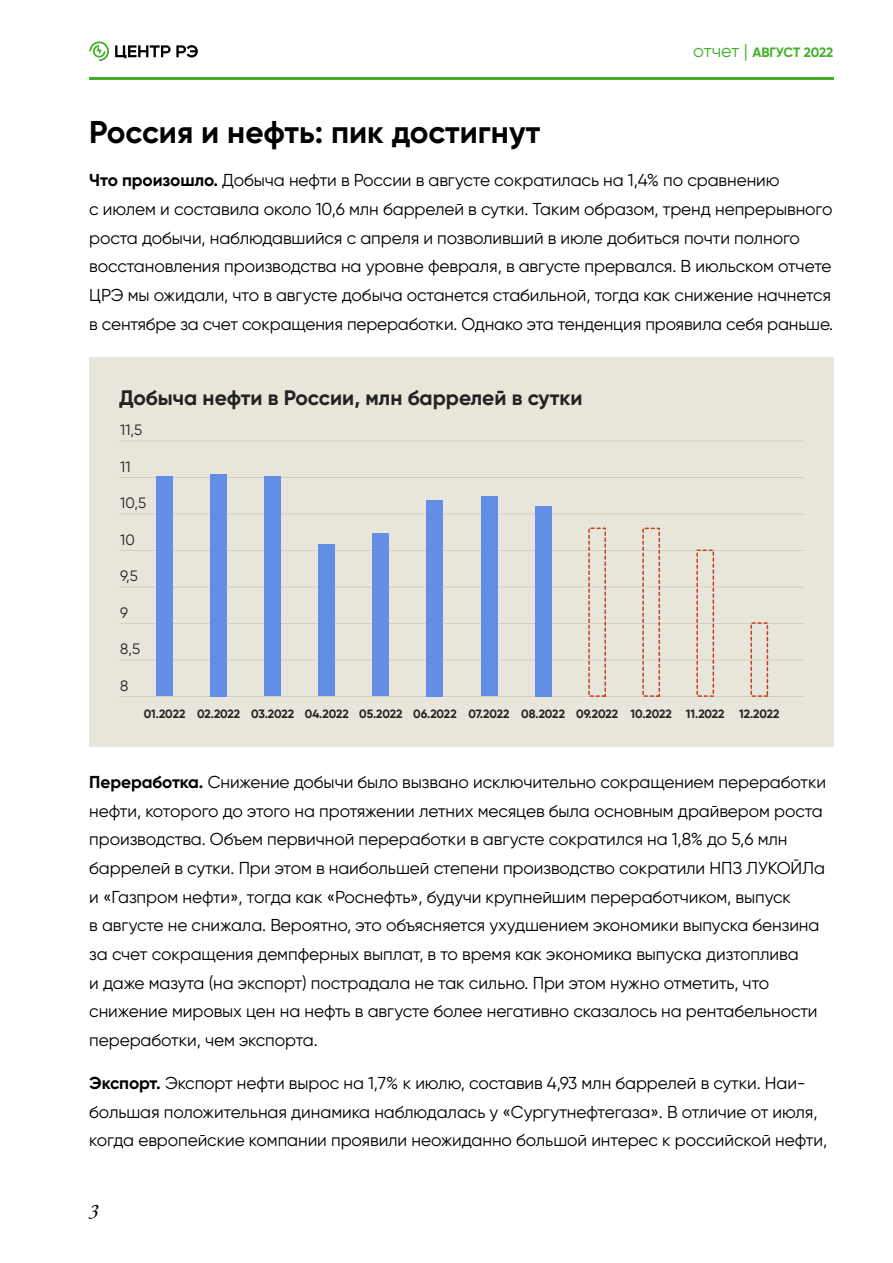
<style>
.page{position:relative;width:893px;height:1263px;background:#fff}
.page>*{position:absolute;margin:0;border:0;box-sizing:border-box;transform-origin:0 0}
.t1{font:700 31.5px "Gilroy";color:#000}
.t2{font:700 21px "Gilroy";color:#222}
.t3{font:italic 21px "EB Garamond";color:#000}
.t4{font:17.25px/28.7px "Gilroy";letter-spacing:-.005em;color:#000}
.t5{font:15px "Gilroy";color:#222}
.t6{font:700 13.5px "Gilroy";letter-spacing:-.005em;color:#42b029}
.t7{font:700 12px "Gilroy";letter-spacing:-.01em;color:#222}
.s1{font-weight:400;font-size:18px}
.s2{font-weight:700}
</style>
<div class="page">
<svg style="left:115px;top:45px;width:83px;height:13px"></svg>
<svg style="left:89px;top:41px;width:20px;height:20px"></svg>
<hr style="left:89px;top:78px;width:744px;height:2px;background:#42b029">
<div style="left:89px;top:357px;width:744px;height:390px;background:#e8e5da"></div>
<hr style="left:119px;top:696px;width:685px;height:1px;background:#000">
<hr style="left:119px;top:660px;width:685px;height:1px;background:#000">
<hr style="left:119px;top:623px;width:685px;height:1px;background:#000">
<hr style="left:119px;top:587px;width:685px;height:1px;background:#000">
<hr style="left:119px;top:550px;width:685px;height:1px;background:#000">
<hr style="left:119px;top:514px;width:685px;height:1px;background:#000">
<hr style="left:119px;top:477px;width:685px;height:1px;background:#000">
<hr style="left:119px;top:440px;width:685px;height:1px;background:#000">
<div style="left:157px;top:477px;width:16px;height:219px;background:#648de5"></div>
<div style="left:211px;top:474px;width:16px;height:222px;background:#648de5"></div>
<div style="left:265px;top:477px;width:16px;height:219px;background:#648de5"></div>
<div style="left:319px;top:544px;width:16px;height:152px;background:#648de5"></div>
<div style="left:373px;top:533px;width:16px;height:163px;background:#648de5"></div>
<div style="left:427px;top:500px;width:16px;height:196px;background:#648de5"></div>
<div style="left:481px;top:497px;width:16px;height:199px;background:#648de5"></div>
<div style="left:535px;top:506px;width:16px;height:190px;background:#648de5"></div>
<div style="left:588px;top:527px;width:18px;height:170px;border:2px dashed #c73e1d"></div>
<div style="left:642px;top:528px;width:18px;height:169px;border:2px dashed #c73e1d"></div>
<div style="left:696px;top:549px;width:18px;height:148px;border:2px dashed #c73e1d"></div>
<div style="left:750px;top:622px;width:18px;height:75px;border:2px dashed #c73e1d"></div>
<p class="t6" style="left:693px;top:44px;width:142px"><span class="s1">отчет |</span> АВГУСТ 2022</p>
<h1 class="t1" style="left:89px;top:113px;width:453px">Россия и нефть: пик достигнут</h1>
<p class="t4" style="left:89px;top:166px;width:745px"><span class="s2">Что произошло.</span> Добыча нефти в России в августе сократилась на 1,4% по сравнению<br>с июлем и составила около 10,6 млн баррелей в сутки. Таким образом, тренд непрерывного роста добычи, наблюдавшийся с апреля и позволивший в июле добиться почти полного восстановления производства на уровне февраля, в августе прервался. В июльском отчете ЦРЭ мы ожидали, что в августе добыча останется стабильной, тогда как снижение начнется в сентябре за счет сокращения переработки. Однако эта тенденция проявила себя раньше.</p>
<p class="t2" style="left:119px;top:384px;width:465px">Добыча нефти в России, млн баррелей в сутки</p>
<p class="t5" style="left:120px;top:421px;width:23px">11,5</p>
<p class="t5" style="left:120px;top:457px;width:12px">11</p>
<p class="t5" style="left:120px;top:494px;width:27px">10,5</p>
<p class="t5" style="left:120px;top:530px;width:16px">10</p>
<p class="t5" style="left:120px;top:567px;width:19px">9,5</p>
<p class="t5" style="left:120px;top:603px;width:9px">9</p>
<p class="t5" style="left:120px;top:640px;width:21px">8,5</p>
<p class="t5" style="left:120px;top:676px;width:10px">8</p>
<p class="t7" style="left:144px;top:706px;width:637px">01.2022 02.2022 03.2022 04.2022 05.2022 06.2022 07.2022 08.2022 09.2022 10.2022 11.2022 12.2022</p>
<p class="t4" style="left:89px;top:767px;width:738px"><span class="s2">Переработка.</span> Снижение добычи было вызвано исключительно сокращением переработки нефти, которого до этого на протяжении летних месяцев была основным драйвером роста производства. Объем первичной переработки в августе сократился на 1,8% до 5,6 млн баррелей в сутки. При этом в наибольшей степени производство сократили НПЗ ЛУКОЙЛа и «Газпром нефти», тогда как «Роснефть», будучи крупнейшим переработчиком, выпуск<br>в августе не снижала. Вероятно, это объясняется ухудшением экономики выпуска бензина за счет сокращения демпферных выплат, в то время как экономика выпуска дизтоплива<br>и даже мазута (на экспорт) пострадала не так сильно. При этом нужно отметить, что снижение мировых цен на нефть в августе более негативно сказалось на рентабельности переработки, чем экспорта.</p>
<p class="t4" style="left:89px;top:1068px;width:739px"><span class="s2">Экспорт.</span> Экспорт нефти вырос на 1,7% к июлю, составив 4,93 млн баррелей в сутки. Наи&shy;большая положительная динамика наблюдалась у «Сургутнефтегаза». В отличие от июля, когда европейские компании проявили неожиданно большой интерес к российской нефти,</p>
<p class="t3" style="left:88px;top:1197px;width:12px">3</p>
</div>
